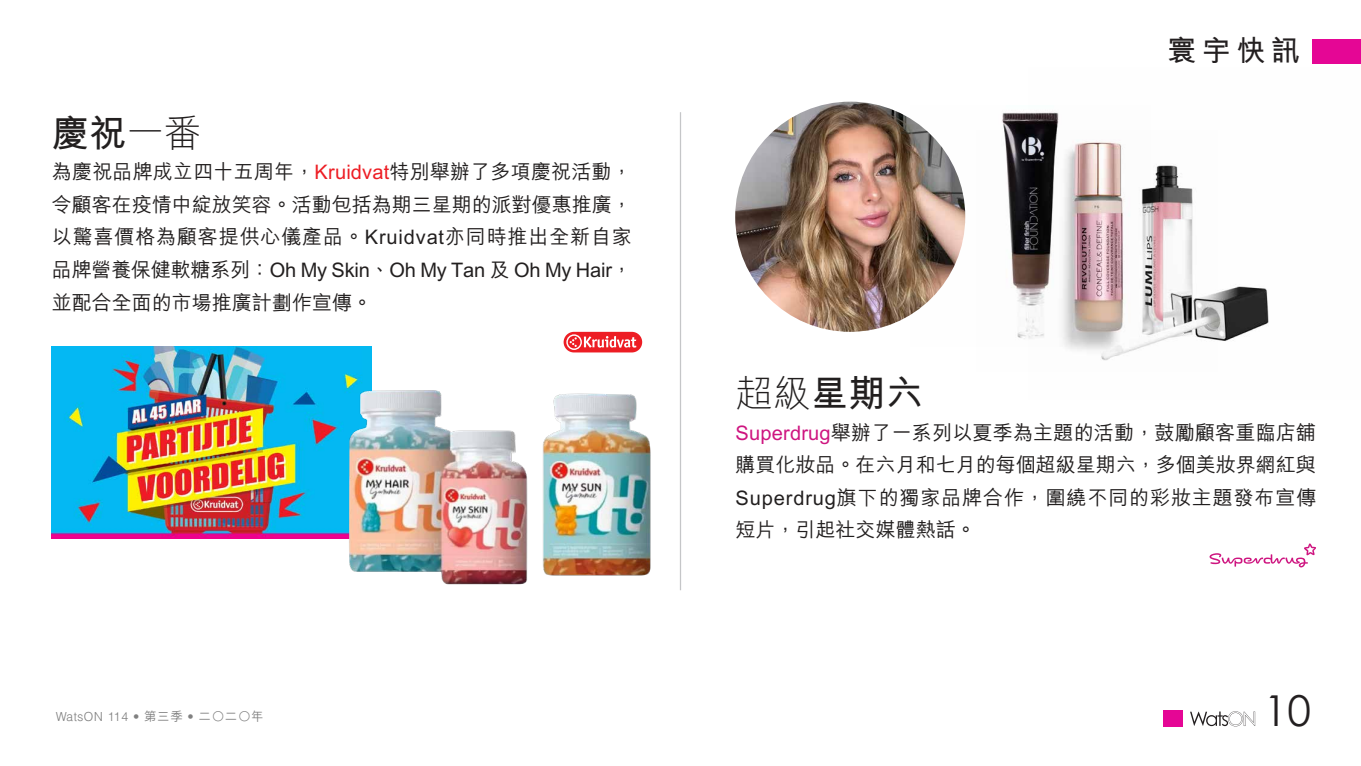
<style>
.page{position:relative;width:1361px;height:766px;background:#fff}
.page>*{position:absolute;margin:0;border:0;box-sizing:border-box;transform-origin:0 0}
.t1{font:42.5px "Century Gothic";color:#231f20}
.t2{font:700 37.5px "M Hei";color:#221f1f}
.t3{font:700 29px "M Hei";color:#231f20}
.t4{font:500 20px/32.5px "M Hei";color:#221f1f;text-align:justify}
.t5{font:300 12.5px "AT Triumvirate";letter-spacing:.05em;color:#808080}
.s1{font-weight:300}
.s2{font-weight:700;color:#ed1d24}
.s3{font-family:"M Hei";font-weight:500}
.s4{font-weight:700;color:#ce1580}
</style>
<div class="page">
<svg style="left:1190px;top:711px;width:65px;height:15px"></svg>
<div style="left:1163px;top:710px;width:20px;height:17px;background:#e50695"></div>
<svg style="left:1209px;top:543px;width:107px;height:24px"></svg>
<div style="left:1312px;top:39px;width:49px;height:24px;background:#e50695"></div>
<hr style="left:680px;top:112px;width:1px;height:478px;background:#c5c6c8">
<div style="left:563px;top:332px;width:79px;height:20px;background:#ed1d24;border-radius:10px"></div>
<svg style="left:566px;top:334px;width:70px;height:16px"></svg>
<img style="left:52px;top:346px;width:319px;height:192px">
<img style="left:329px;top:379px;width:322px;height:206px">
<img style="left:735px;top:102px;width:175px;height:230px">
<img style="left:1065px;top:165px;width:204px;height:196px">
<img style="left:910px;top:112px;width:241px;height:234px">
<h2 class="t2" style="left:51px;top:114px;width:152px">慶祝<span class="s1">一番</span></h2>
<p class="t4" style="left:52px;top:156px;width:581px">為慶祝品牌成立四十五周年，<span class="s2">Kruidvat</span>特別舉辦了多項慶祝活動，令顧客在疫情中綻放笑容。活動包括為期三星期的派對優惠推廣，以驚喜價格為顧客提供心儀產品。Kruidvat亦同時推出全新自家品牌營養保健軟糖系列：Oh My Skin、Oh My Tan 及 Oh My Hair，並配合全面的市場推廣計劃作宣傳。</p>
<p class="t5" style="left:56px;top:708px;width:209px">WatsON 114 • <span class="s3">第三季</span> • <span class="s3">二○二○年</span></p>
<h2 class="t2" style="left:735px;top:374px;width:189px"><span class="s1">超級</span>星期六</h2>
<h3 class="t3" style="left:1167px;top:36px;width:134px">寰宇快訊</h3>
<p class="t4" style="left:735px;top:416px;width:582px"><span class="s4">Superdrug</span>舉辦了一系列以夏季為主題的活動，鼓勵顧客重臨店舖購買化妝品。在六月和七月的每個超級星期六，多個美妝界網紅與Superdrug旗下的獨家品牌合作，圍繞不同的彩妝主題發布宣傳短片，引起社交媒體熱話。</p>
<h1 class="t1" style="left:1264px;top:685px;width:49px">10</h1>
</div>
